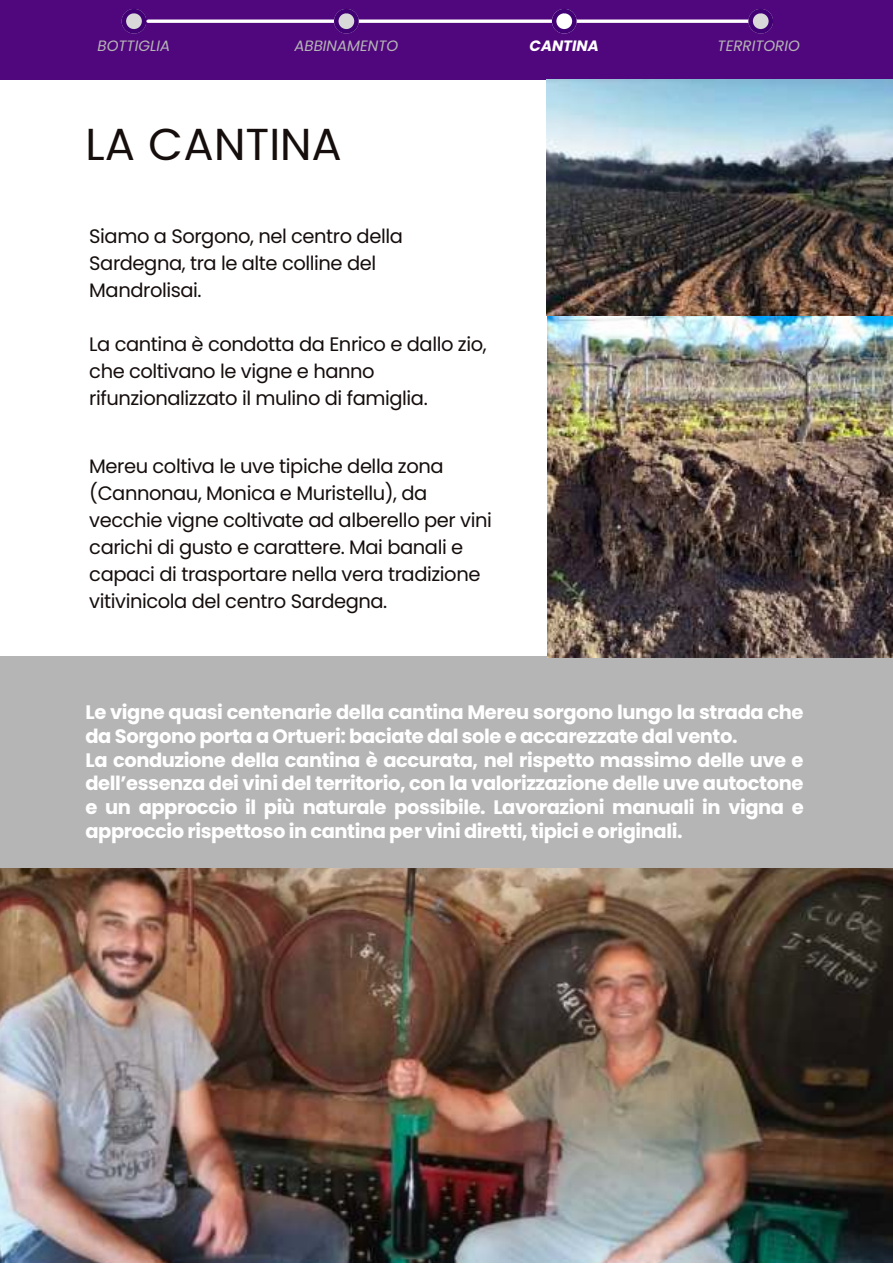
<style>
.page{position:relative;width:893px;height:1264px;background:#fff}
.page>*{position:absolute;margin:0;border:0;box-sizing:border-box;transform-origin:0 0}
.t1{font:45px "Poppins";letter-spacing:-.005em;color:#150e0d}
.t2{font:700 19.5px/23.5px "Poppins";letter-spacing:-.02em;color:#fff}
.t3{font:19.5px/27px "Poppins";letter-spacing:-.02em;color:#150e0d}
.t4{font:italic 15px "Poppins";color:#b5b5b5}
.t5{font:italic 700 15px "Poppins";color:#fff}
</style>
<div class="page">
<img style="left:0;top:867px;width:892px;height:395px">
<div style="left:0;top:656px;width:892px;height:211px;background:#b5b5b5"></div>
<div style="left:0;top:0;width:892px;height:80px;background:#50077d"></div>
<svg style="left:122px;top:9px;width:24px;height:25px"></svg>
<svg style="left:148px;top:19px;width:600px;height:4px;background:#e3d7ea"></svg>
<svg style="left:334px;top:9px;width:25px;height:25px"></svg>
<svg style="left:552px;top:9px;width:24px;height:25px"></svg>
<svg style="left:748px;top:9px;width:25px;height:25px"></svg>
<img style="left:547px;top:80px;width:345px;height:577px">
<p class="t4" style="left:98px;top:37px;width:74px">BOTTIGLIA</p>
<p class="t4" style="left:294px;top:37px;width:105px">ABBINAMENTO</p>
<p class="t5" style="left:529px;top:37px;width:71px">CANTINA</p>
<p class="t4" style="left:717px;top:37px;width:84px">TERRITORIO</p>
<h1 class="t1" style="left:85px;top:111px;width:258px">LA CANTINA</h1>
<p class="t3" style="left:89px;top:222px;width:315px">Siamo a Sorgono, nel centro della<br>Sardegna, tra le alte colline del<br>Mandrolisai.</p>
<p class="t3" style="left:89px;top:330px;width:399px">La cantina è condotta da Enrico e dallo zio, che coltivano le vigne e hanno rifunzionalizzato il mulino di famiglia.</p>
<p class="t3" style="left:89px;top:453px;width:404px">Mereu coltiva le uve tipiche della zona (Cannonau, Monica e Muristellu), da vecchie vigne coltivate ad alberello per vini carichi di gusto e carattere. Mai banali e capaci di trasportare nella vera tradizione vitivinicola del centro Sardegna.</p>
<p class="t2" style="left:85px;top:701px;width:719px">Le vigne quasi centenarie della cantina Mereu sorgono lungo la strada che da Sorgono porta a Ortueri: baciate dal sole e accarezzate dal vento.<br>La conduzione della cantina è accurata, nel rispetto massimo delle uve e dell’essenza dei vini del territorio, con la valorizzazione delle uve autoctone e un approccio il più naturale possibile. Lavorazioni manuali in vigna e approccio rispettoso in cantina per vini diretti, tipici e originali.</p>
</div>
